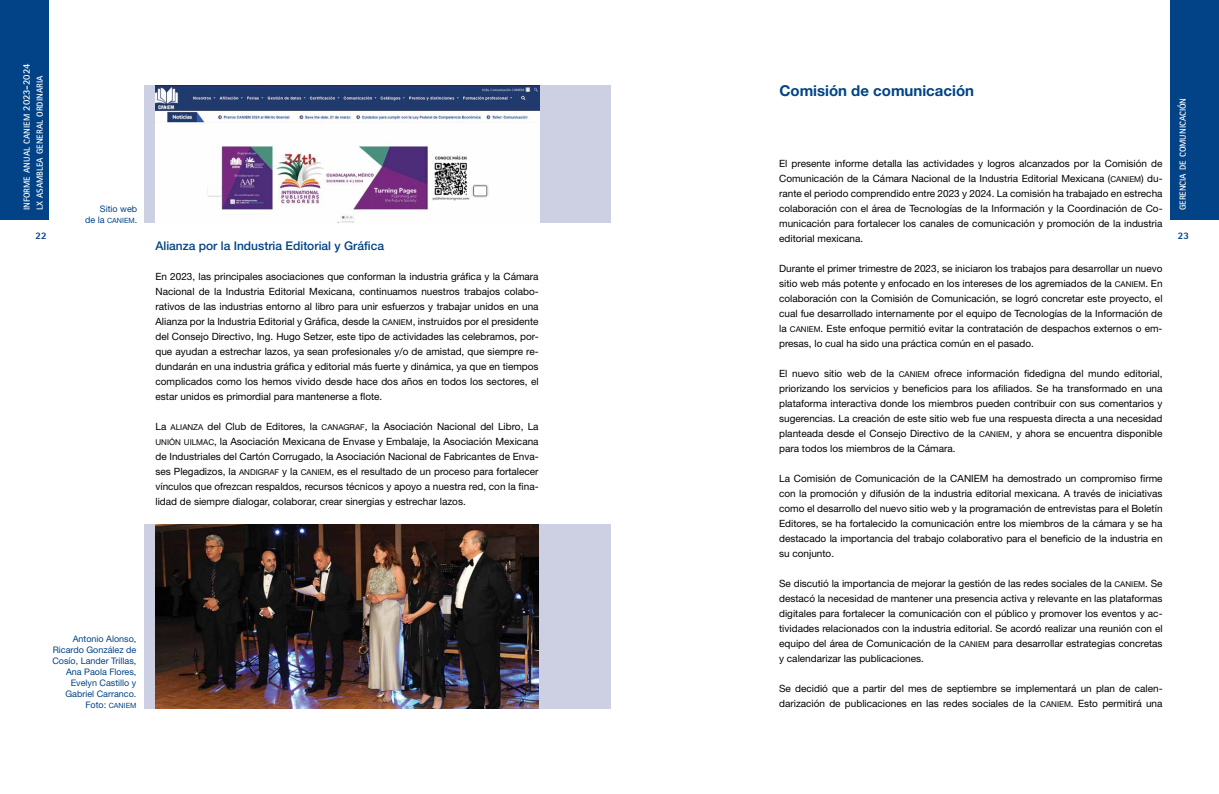
<style>
.page{position:relative;width:1219px;height:794px;background:#fff}
.page>*{position:absolute;margin:0;border:0;box-sizing:border-box;transform-origin:0 0}
.t1{font:700 15px "Helvetica Neue LT Std";color:#014386}
.t2{font:500 12px "Helvetica Neue LT Std";color:#014386}
.t3{font:10px/15px "Helvetica Neue LT Std";color:#000;text-align:justify}
.t4{font:800 10px "Rotis Sans Serif";color:#014386}
.t5{font:9px/11px "Helvetica Neue LT Std";color:#014386;text-align:right}
.t6{font:8.8px/13.2px "Rotis Sans Serif Bold SC800";color:#fff}
.t7{font:7.2px "Helvetica Neue LT Std Roman SC800";color:#014386}
.s1{font-family:"Rotis Sans Serif";font-weight:700;font-size:10px}
.s2{font-family:"Helvetica Neue LT Std";font-size:9px}
.s3{font-size:9px}
.s4{font-family:"Helvetica Neue LT Std Roman SC800";font-size:8px}
</style>
<div class="page">
<div style="left:0;top:0;width:49px;height:220px;background:#014386"></div>
<div style="left:1170px;top:0;width:49px;height:220px;background:#014386"></div>
<div style="left:144px;top:85px;width:466px;height:138px;background:#cdd0e3"></div>
<img style="left:155px;top:85px;width:384px;height:138px">
<div style="left:144px;top:525px;width:466px;height:184px;background:#cdd0e3"></div>
<img style="left:155px;top:524px;width:383px;height:185px">
<p class="t6" style="left:20px;top:210px;width:148px;rotate:-90deg">informe anual caniem <span class="s1">2023-2024 </span>lx asamblea general ordinaria</p>
<p class="t4" style="left:36px;top:229px;width:13px">22</p>
<p class="t5" style="left:100px;top:203px;width:39px">Sitio web</p>
<p class="t7" style="left:85px;top:216px;width:54px"><span class="s2">de la</span> CANIEM<span class="s3">.</span></p>
<p class="t2" style="left:155px;top:239px;width:230px">Alianza por la Industria Editorial y Gráfica</p>
<p class="t3" style="left:155px;top:269px;width:385px">En 2023, las principales asociaciones que conforman la industria gráfica y la Cámara Nacional de la Industria Editorial Mexicana, continuamos nuestros trabajos colabo&shy;rativos de las industrias entorno al libro para unir esfuerzos y trabajar unidos en una Alianza por la Industria Editorial y Gráfica, desde la <span class="s4">CANIEM</span>, instruidos por el presidente del Consejo Directivo, Ing. Hugo Setzer, este tipo de actividades las celebramos, por&shy;que ayudan a estrechar lazos, ya sean profesionales y/o de amistad, que siempre re&shy;dundarán en una industria gráfica y editorial más fuerte y dinámica, ya que en tiempos complicados como los hemos vivido desde hace dos años en todos los sectores, el estar unidos es primordial para mantenerse a flote.</p>
<p class="t3" style="left:155px;top:419px;width:385px">La <span class="s4">ALIANZA</span> del Club de Editores, la <span class="s4">CANAGRAF</span>, la Asociación Nacional del Libro, La <span class="s4">UNIÓN UILMAC</span>, la Asociación Mexicana de Envase y Embalaje, la Asociación Mexicana de Industriales del Cartón Corrugado, la Asociación Nacional de Fabricantes de Enva&shy;ses Plegadizos, la <span class="s4">ANDIGRAF</span> y la <span class="s4">CANIEM</span>, es el resultado de un proceso para fortalecer vínculos que ofrezcan respaldos, recursos técnicos y apoyo a nuestra red, con la fina&shy;lidad de siempre dialogar, colaborar, crear sinergias y estrechar lazos.</p>
<p class="t5" style="left:52px;top:633px;width:86px">Antonio Alonso,<br>Ricardo González de<br>Cosío, Lander Trillas,<br>Ana Paola Flores,<br>Evelyn Castillo y<br>Gabriel Carranco.</p>
<p class="t7" style="left:85px;top:701px;width:52px"><span class="s2">Foto:</span> CANIEM</p>
<h1 class="t1" style="left:779px;top:81px;width:196px">Comisión de comunicación</h1>
<p class="t3" style="left:779px;top:156px;width:385px">El presente informe detalla las actividades y logros alcanzados por la Comisión de Comunicación de la Cámara Nacional de la Industria Editorial Mexicana (<span class="s4">CANIEM</span>) du&shy;rante el periodo comprendido entre 2023 y 2024. La comisión ha trabajado en estrecha colaboración con el área de Tecnologías de la Información y la Coordinación de Co&shy;municación para fortalecer los canales de comunicación y promoción de la industria editorial mexicana.</p>
<p class="t3" style="left:779px;top:261px;width:385px">Durante el primer trimestre de 2023, se iniciaron los trabajos para desarrollar un nuevo sitio web más potente y enfocado en los intereses de los agremiados de la <span class="s4">CANIEM</span>. En colaboración con la Comisión de Comunicación, se logró concretar este proyecto, el cual fue desarrollado internamente por el equipo de Tecnologías de la Información de la <span class="s4">CANIEM</span>. Este enfoque permitió evitar la contratación de despachos externos o em&shy;presas, lo cual ha sido una práctica común en el pasado.</p>
<p class="t3" style="left:779px;top:366px;width:385px">El nuevo sitio web de la <span class="s4">CANIEM</span> ofrece información fidedigna del mundo editorial, priorizando los servicios y beneficios para los afiliados. Se ha transformado en una plataforma interactiva donde los miembros pueden contribuir con sus comentarios y sugerencias. La creación de este sitio web fue una respuesta directa a una necesidad planteada desde el Consejo Directivo de la <span class="s4">CANIEM</span>, y ahora se encuentra disponible para todos los miembros de la Cámara.</p>
<p class="t3" style="left:779px;top:471px;width:385px">La Comisión de Comunicación de la CANIEM ha demostrado un compromiso firme con la promoción y difusión de la industria editorial mexicana. A través de iniciativas como el desarrollo del nuevo sitio web y la programación de entrevistas para el Boletín Editores, se ha fortalecido la comunicación entre los miembros de la cámara y se ha destacado la importancia del trabajo colaborativo para el beneficio de la industria en su conjunto.</p>
<p class="t3" style="left:779px;top:576px;width:385px">Se discutió la importancia de mejorar la gestión de las redes sociales de la <span class="s4">CANIEM</span>. Se destacó la necesidad de mantener una presencia activa y relevante en las plataformas digitales para fortalecer la comunicación con el público y promover los eventos y ac&shy;tividades relacionados con la industria editorial. Se acordó realizar una reunión con el equipo del área de Comunicación de la <span class="s4">CANIEM</span> para desarrollar estrategias concretas y calendarizar las publicaciones.</p>
<p class="t3" style="left:779px;top:681px;width:385px">Se decidió que a partir del mes de septiembre se implementará un plan de calen&shy;darización de publicaciones en las redes sociales de la <span class="s4">CANIEM</span>. Esto permitirá una</p>
<p class="t6" style="left:1176px;top:210px;width:114px;rotate:-90deg">gerencia de comunicación</p>
<p class="t4" style="left:1178px;top:229px;width:13px">23</p>
</div>
